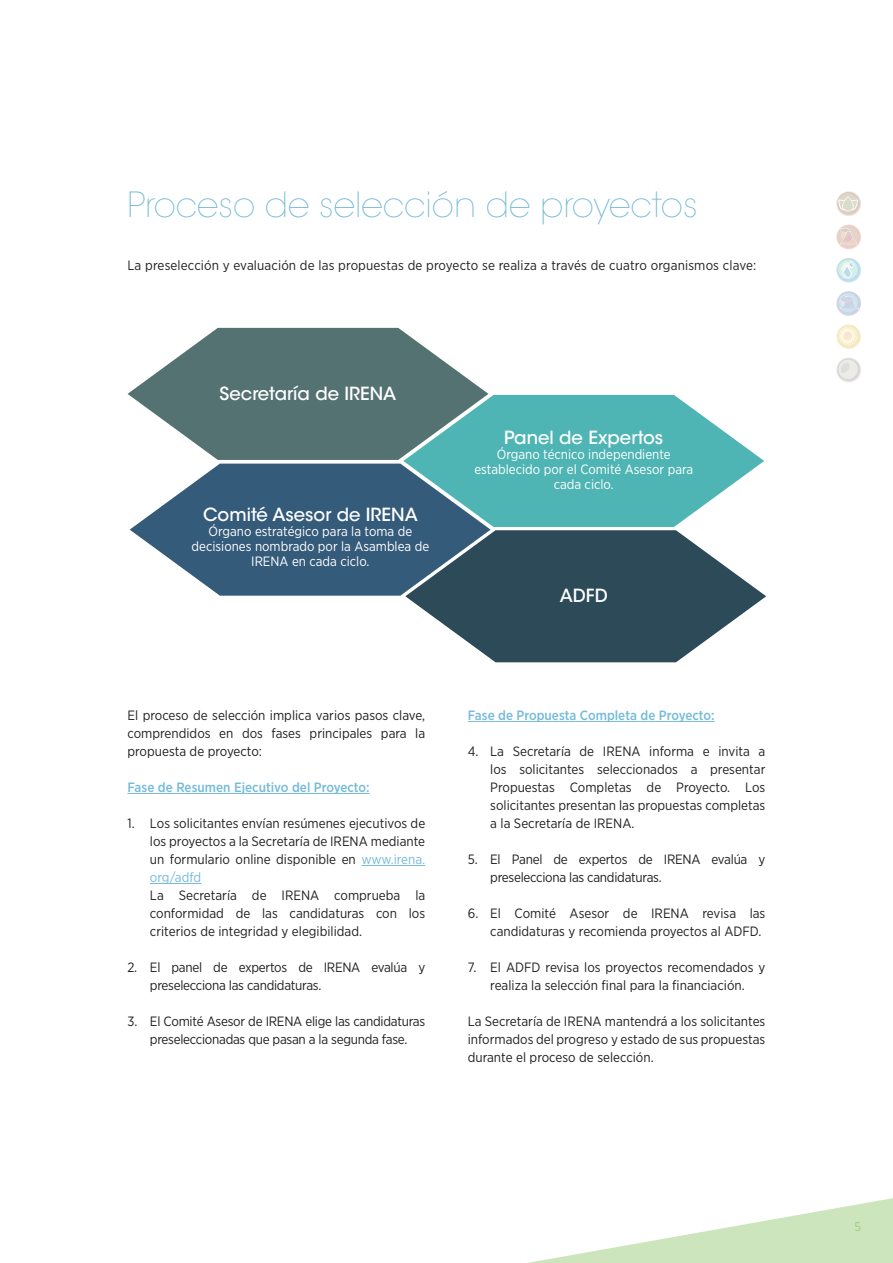
<style>
.page{position:relative;width:893px;height:1263px;background:#fff}
.page>*{position:absolute;margin:0;border:0;box-sizing:border-box;transform-origin:0 0}
.t1{font:200 34.5px "ITC Avant Garde Std";color:#75bbd9}
.t2{font:500 18px "ITC Avant Garde Std";color:#fff}
.t3{font:13.5px/18px "Gotham Narrow";color:#231f20;text-align:justify}
.t4{font:13.5px/18px "Gotham Narrow";letter-spacing:-.02em;color:#231f20}
.t5{font:13.5px/15px "Gotham Narrow";color:#fff;text-align:center}
.t6{font:500 13.5px "Gotham Narrow";color:#75bbd9}
.t7{font:12.45px "Gotham Narrow";color:#9bcb7a}
.s1{color:#75bbd9}
</style>
<div class="page">
<svg style="left:528px;top:1198px;width:365px;height:65px"></svg>
<svg style="left:128px;top:328px;width:360px;height:132px;fill:#557272"></svg>
<svg style="left:405px;top:530px;width:361px;height:132px;fill:#2c4a58"></svg>
<svg style="left:130px;top:464px;width:361px;height:132px;background:#53728c"></svg>
<svg style="left:403px;top:395px;width:361px;height:132px;background:#66b6b7"></svg>
<hr style="left:127px;top:793px;width:243px;height:1px;background:#75bbd9">
<hr style="left:361px;top:865px;width:64px;height:1px;background:#75bbd9">
<hr style="left:150px;top:883px;width:51px;height:1px;background:#75bbd9">
<svg style="left:836px;top:191px;width:25px;height:25px"></svg>
<svg style="left:836px;top:224px;width:25px;height:26px"></svg>
<svg style="left:836px;top:258px;width:25px;height:25px"></svg>
<svg style="left:836px;top:291px;width:25px;height:25px"></svg>
<svg style="left:836px;top:324px;width:25px;height:25px"></svg>
<svg style="left:836px;top:358px;width:25px;height:24px"></svg>
<hr style="left:468px;top:721px;width:247px;height:1px;background:#75bbd9">
<h1 class="t1" style="left:128px;top:184px;width:572px">Proceso de selección de proyectos</h1>
<p class="t3" style="left:127px;top:256px;width:630px">La preselección y evaluación de las propuestas de proyecto se realiza a través de cuatro organismos clave:</p>
<h2 class="t2" style="left:220px;top:383px;width:178px">Secretaría de IRENA</h2>
<h2 class="t2" style="left:203px;top:504px;width:216px">Comité Asesor de IRENA</h2>
<p class="t5" style="left:192px;top:524px;width:239px">Órgano estratégico para la toma de decisiones nombrado por la Asamblea de<br>IRENA en cada ciclo.</p>
<h2 class="t2" style="left:504px;top:426px;width:161px">Panel de Expertos</h2>
<p class="t5" style="left:474px;top:447px;width:220px">Órgano técnico independiente establecido por el Comité Asesor para cada ciclo.</p>
<h2 class="t2" style="left:560px;top:584px;width:50px">ADFD</h2>
<p class="t3" style="left:127px;top:706px;width:299px">El proceso de selección implica varios pasos clave, comprendidos en dos fases principales para la propuesta de proyecto:</p>
<p class="t6" style="left:127px;top:779px;width:244px">Fase de Resumen Ejecutivo del Proyecto:</p>
<p class="t3" style="left:150px;top:814px;width:277px;text-indent:-23px">1. Los solicitantes envían resúmenes ejecutivos de los proyectos a la Secretaría de IRENA mediante un formulario online disponible en <span class="s1">www.irena. org/adfd</span></p>
<p class="t3" style="left:150px;top:886px;width:277px">La Secretaría de IRENA comprueba la conformidad de las candidaturas con los criterios de integridad y elegibilidad.</p>
<p class="t4" style="left:150px;top:958px;width:277px;text-indent:-23px">2. El panel de expertos de IRENA evalúa y preselecciona las candidaturas.</p>
<p class="t4" style="left:127px;top:1012px;width:299px;text-align:center">3. El Comité Asesor de IRENA elige las candidaturas preseleccionadas que pasan a la segunda fase.</p>
<p class="t6" style="left:468px;top:707px;width:248px">Fase de Propuesta Completa de Proyecto:</p>
<p class="t3" style="left:490px;top:742px;width:277px;text-indent:-23px">4. La Secretaría de IRENA informa e invita a los solicitantes seleccionados a presentar Propuestas Completas de Proyecto. Los solicitantes presentan las propuestas completas a la Secretaría de IRENA.</p>
<p class="t4" style="left:490px;top:850px;width:277px;text-indent:-23px">5. El Panel de expertos de IRENA evalúa y preselecciona las candidaturas.</p>
<p class="t3" style="left:468px;top:904px;width:299px;text-align:right">6. El Comité Asesor de IRENA revisa las candidaturas y recomienda proyectos al ADFD.</p>
<p class="t3" style="left:468px;top:958px;width:299px;text-align:center">7. El ADFD revisa los proyectos recomendados y realiza la selección final para la financiación.</p>
<p class="t3" style="left:468px;top:1012px;width:299px">La Secretaría de IRENA mantendrá a los solicitantes informados del progreso y estado de sus propuestas durante el proceso de selección.</p>
<p class="t7" style="left:854px;top:1219px;width:8px">5</p>
</div>
